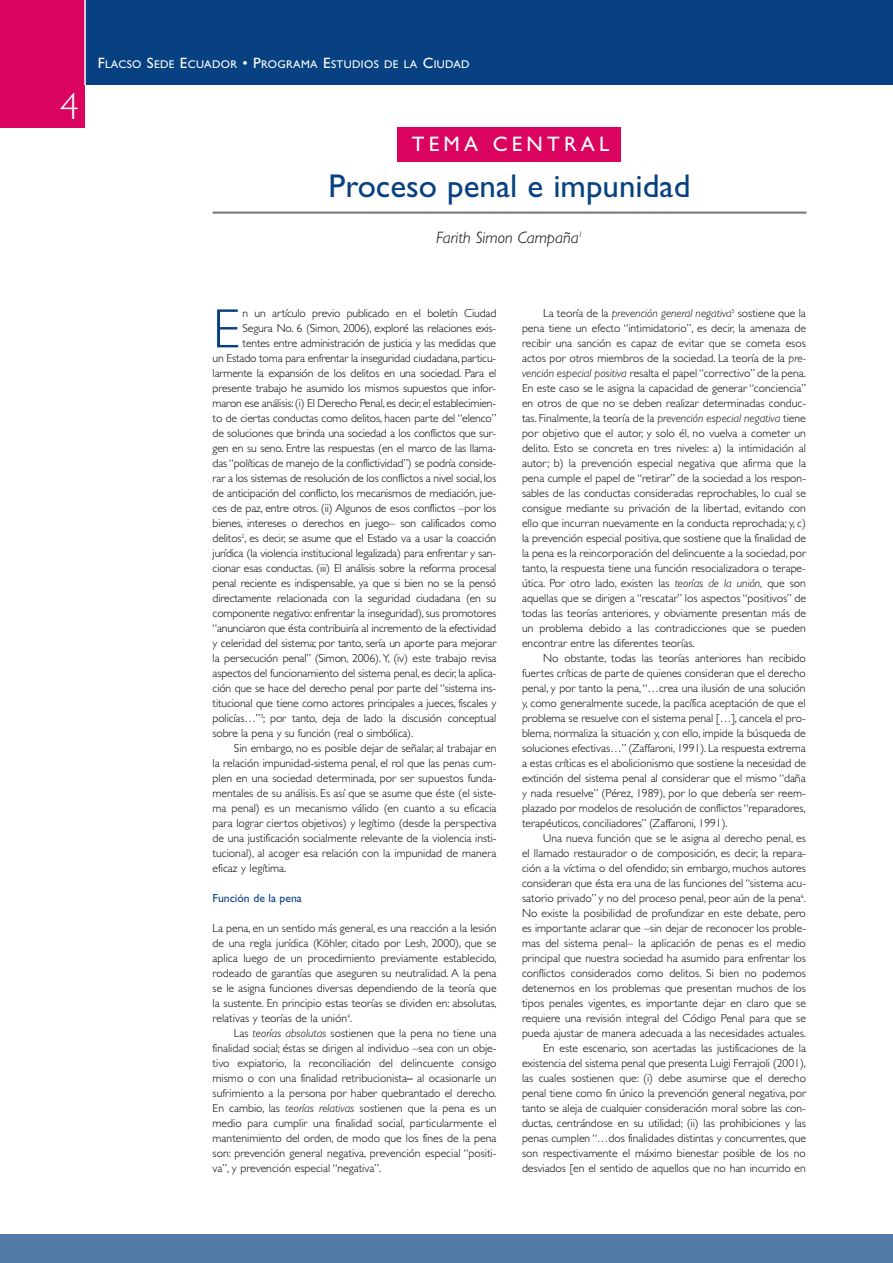
<style>
.page{position:relative;width:893px;height:1263px;background:#fff}
.page>*{position:absolute;margin:0;border:0;box-sizing:border-box;transform-origin:0 0}
.t1{font:300 55.65px "Gill Sans";color:#084181}
.t2{font:300 37.5px "Gill Sans";color:#fff}
.t3{font:33px "Gill Sans";color:#084181}
.t4{font:21px "Gill Sans";letter-spacing:.2em;color:#fff}
.t5{font:italic 300 16.5px "Gill Sans";color:#000}
.t6{font:300 11.7px/15px "Gill Sans";letter-spacing:-.005em;color:#000;text-align:justify}
.t7{font:11.7px "Gill Sans";color:#084181}
.t8{font:11.25px "Gill Sans";letter-spacing:.035em;color:#fff}
.s1{font-size:15px}
.s2{font-style:italic}
.s3{font-weight:400}
</style>
<div class="page">
<div style="left:0;top:0;width:893px;height:85px;background:#084181"></div>
<div style="left:0;top:0;width:85px;height:128px;background:#da035e"></div>
<div style="left:0;top:1235px;width:893px;height:28px;background:#527aa7"></div>
<hr style="left:84px;top:0;width:2px;height:85px;background:#fff">
<div style="left:397px;top:128px;width:224px;height:34px;background:#da035e"></div>
<hr style="left:213px;top:211px;width:593px;height:3px;background:#808080">
<h2 class="t2" style="left:60px;top:92px;width:20px">4</h2>
<p class="t8" style="left:98px;top:60px;width:373px"><span class="s1">F</span>LACSO <span class="s1">S</span>EDE <span class="s1">E</span>CUADOR <span class="s1">• P</span>ROGRAMA <span class="s1">E</span>STUDIOS DE LA <span class="s1">C</span>IUDAD</p>
<h3 class="t4" style="left:412px;top:136px;width:199px">TEMA CENTRAL</h3>
<h3 class="t3" style="left:329px;top:173px;width:363px">Proceso penal e impunidad</h3>
<h3 class="t5" style="left:436px;top:231px;width:148px">Farith Simon Campaña<sup>1</sup></h3>
<h1 class="t1" style="left:213px;top:308px;width:29px">E</h1>
<p class="t6" style="left:243px;top:307px;width:255px">n un artículo previo publicado en el boletín Ciudad</p>
<p class="t6" style="left:243px;top:322px;width:255px">Segura No. 6 (Simon, 2006), exploré las relaciones exis-</p>
<p class="t6" style="left:243px;top:337px;width:255px">tentes entre administración de justicia y las medidas que</p>
<p class="t6" style="left:213px;top:352px;width:285px">un Estado toma para enfrentar la inseguridad ciudadana, particu-</p>
<p class="t6" style="left:213px;top:367px;width:285px">larmente la expansión de los delitos en una sociedad. Para el</p>
<p class="t6" style="left:213px;top:382px;width:285px">presente trabajo he asumido los mismos supuestos que infor-</p>
<p class="t6" style="left:213px;top:397px;width:285px">maron ese análisis:(i) El Derecho Penal,es decir,el establecimien-</p>
<p class="t6" style="left:213px;top:412px;width:285px">to de ciertas conductas como delitos, hacen parte del “elenco”</p>
<p class="t6" style="left:213px;top:427px;width:285px">de soluciones que brinda una sociedad a los conflictos que sur-</p>
<p class="t6" style="left:213px;top:442px;width:285px">gen en su seno. Entre las respuestas (en el marco de las llama-</p>
<p class="t6" style="left:213px;top:457px;width:285px">das “políticas de manejo de la conflictividad”) se podría conside-</p>
<p class="t6" style="left:213px;top:472px;width:285px">rar a los sistemas de resolución de los conflictos a nivel social, los</p>
<p class="t6" style="left:213px;top:487px;width:285px">de anticipación del conflicto, los mecanismos de mediación, jue-</p>
<p class="t6" style="left:213px;top:502px;width:285px">ces de paz, entre otros. (ii) Algunos de esos conflictos –por los</p>
<p class="t6" style="left:213px;top:517px;width:285px">bienes, intereses o derechos en juego– son calificados como</p>
<p class="t6" style="left:213px;top:532px;width:285px">delitos<sup>2</sup>, es decir, se asume que el Estado va a usar la coacción</p>
<p class="t6" style="left:213px;top:547px;width:285px">jurídica (la violencia institucional legalizada) para enfrentar y san-</p>
<p class="t6" style="left:213px;top:562px;width:285px">cionar esas conductas. (iii) El análisis sobre la reforma procesal</p>
<p class="t6" style="left:213px;top:577px;width:285px">penal reciente es indispensable, ya que si bien no se la pensó</p>
<p class="t6" style="left:213px;top:592px;width:285px">directamente relacionada con la seguridad ciudadana (en su</p>
<p class="t6" style="left:213px;top:607px;width:285px">componente negativo: enfrentar la inseguridad), sus promotores</p>
<p class="t6" style="left:213px;top:622px;width:285px">“anunciaron que ésta contribuiría al incremento de la efectividad</p>
<p class="t6" style="left:213px;top:637px;width:285px">y celeridad del sistema; por tanto, sería un aporte para mejorar</p>
<p class="t6" style="left:213px;top:652px;width:285px">la persecución penal” (Simon, 2006). Y, (iv) este trabajo revisa</p>
<p class="t6" style="left:213px;top:667px;width:285px">aspectos del funcionamiento del sistema penal, es decir, la aplica-</p>
<p class="t6" style="left:213px;top:682px;width:285px">ción que se hace del derecho penal por parte del “sistema ins-</p>
<p class="t6" style="left:213px;top:697px;width:285px">titucional que tiene como actores principales a jueces, fiscales y</p>
<p class="t6" style="left:213px;top:712px;width:285px">policías…”<sup>3</sup>; por tanto, deja de lado la discusión conceptual</p>
<p class="t6" style="left:213px;top:727px;width:202px">sobre la pena y su función (real o simbólica).</p>
<p class="t6" style="left:234px;top:742px;width:264px">Sin embargo, no es posible dejar de señalar, al trabajar en</p>
<p class="t6" style="left:213px;top:757px;width:285px">la relación impunidad-sistema penal, el rol que las penas cum-</p>
<p class="t6" style="left:213px;top:772px;width:285px">plen en una sociedad determinada, por ser supuestos funda-</p>
<p class="t6" style="left:213px;top:787px;width:285px">mentales de su análisis. Es así que se asume que éste (el siste-</p>
<p class="t6" style="left:213px;top:802px;width:285px">ma penal) es un mecanismo válido (en cuanto a su eficacia</p>
<p class="t6" style="left:213px;top:817px;width:285px">para lograr ciertos objetivos) y legítimo (desde la perspectiva</p>
<p class="t6" style="left:213px;top:832px;width:286px">de una justificación socialmente relevante de la violencia insti-</p>
<p class="t6" style="left:213px;top:847px;width:285px">tucional), al acoger esa relación con la impunidad de manera</p>
<p class="t6" style="left:213px;top:862px;width:75px">eficaz y legítima.</p>
<p class="t7" style="left:213px;top:894px;width:91px">Función de la pena</p>
<p class="t6" style="left:213px;top:922px;width:285px">La pena, en un sentido más general, es una reacción a la lesión de una regla jurídica (Köhler, citado por Lesh, 2000), que se aplica luego de un procedimiento previamente establecido, rodeado de garantías que aseguren su neutralidad. A la pena se le asigna funciones diversas dependiendo de la teoría que la sustente. En principio estas teorías se dividen en: absolutas, relativas y teorías de la unión<sup>4</sup>.</p>
<p class="t6" style="left:213px;top:1027px;width:286px;text-indent:21px">Las <span class="s2">teorías absolutas</span> sostienen que la pena no tiene una finalidad social; éstas se dirigen al individuo –sea con un obje&shy;tivo expiatorio, la reconciliación del delincuente consigo mismo o con una finalidad retribucionista<span class="s3">–</span> al ocasionarle un sufrimiento a la persona por haber quebrantado el derecho.<br>En cambio, las <span class="s2">teorías relativas</span> sostienen que la pena es un medio para cumplir una finalidad social, particularmente el mantenimiento del orden, de modo que los fines de la pena son: prevención general negativa, prevención especial “positi&shy;va”, y prevención especial “negativa”.</p>
<p class="t6" style="left:522px;top:307px;width:286px;text-indent:21px">La teoría de la <span class="s2">prevención general negativa</span><sup>5</sup> sostiene que la pena tiene un efecto “intimidatorio”, es decir, la amenaza de recibir una sanción es capaz de evitar que se cometa esos actos por otros miembros de la sociedad. La teoría de la <span class="s2">pre&shy;vención especial positiva</span> resalta el papel “correctivo” de la pena.<br>En este caso se le asigna la capacidad de generar “conciencia” en otros de que no se deben realizar determinadas conduc&shy;tas. Finalmente, la teoría de la <span class="s2">prevención especial negativa</span> tiene por objetivo que el autor, y solo él, no vuelva a cometer un delito. Esto se concreta en tres niveles: a) la intimidación al autor; b) la prevención especial negativa que afirma que la pena cumple el papel de “retirar” de la sociedad a los respon&shy;sables de las conductas consideradas reprochables, lo cual se consigue mediante su privación de la libertad, evitando con ello que incurran nuevamente en la conducta reprochada; y, c) la prevención especial positiva, que sostiene que la finalidad de la pena es la reincorporación del delincuente a la sociedad, por tanto, la respuesta tiene una función resocializadora o terape&shy;útica. Por otro lado, existen las <span class="s2">teorías de la unión,</span> que son aquellas que se dirigen a “rescatar” los aspectos “positivos” de todas las teorías anteriores, y obviamente presentan más de un problema debido a las contradicciones que se pueden encontrar entre las diferentes teorías.</p>
<p class="t6" style="left:522px;top:652px;width:285px;text-indent:21px">No obstante, todas las teorías anteriores han recibido fuertes críticas de parte de quienes consideran que el derecho penal, y por tanto la pena,“…crea una ilusión de una solución y, como generalmente sucede, la pacífica aceptación de que el problema se resuelve con el sistema penal […], cancela el pro&shy;blema, normaliza la situación y, con ello, impide la búsqueda de soluciones efectivas…” (Zaffaroni, 1991). La respuesta extrema a estas críticas es el abolicionismo que sostiene la necesidad de extinción del sistema penal al considerar que el mismo “daña y nada resuelve” (Pérez, 1989), por lo que debería ser reem&shy;plazado por modelos de resolución de conflictos “reparadores, terapéuticos, conciliadores” (Zaffaroni, 1991).</p>
<p class="t6" style="left:522px;top:832px;width:286px;text-align:right">Una nueva función que se le asigna al derecho penal, es<br>el llamado restaurador o de composición, es decir, la repara&shy;ción a la víctima o del ofendido; sin embargo, muchos autores consideran que ésta era una de las funciones del “sistema acu&shy;satorio privado” y no del proceso penal, peor aún de la pena<sup>6</sup>.<br>No existe la posibilidad de profundizar en este debate, pero es importante aclarar que –sin dejar de reconocer los proble&shy;mas del sistema penal– la aplicación de penas es el medio principal que nuestra sociedad ha asumido para enfrentar los conflictos considerados como delitos. Si bien no podemos detenernos en los problemas que presentan muchos de los tipos penales vigentes, es importante dejar en claro que se requiere una revisión integral del Código Penal para que se pueda ajustar de manera adecuada a las necesidades actuales.<br>En este escenario, son acertadas las justificaciones de la existencia del sistema penal que presenta Luigi Ferrajoli (2001), las cuales sostienen que: (i) debe asumirse que el derecho penal tiene como fin único la prevención general negativa, por tanto se aleja de cualquier consideración moral sobre las con&shy;ductas, centrándose en su utilidad; (ii) las prohibiciones y las penas cumplen “…dos finalidades distintas y concurrentes, que son respectivamente el máximo bienestar posible de los no desviados [en el sentido de aquellos que no han incurrido en</p>
</div>
